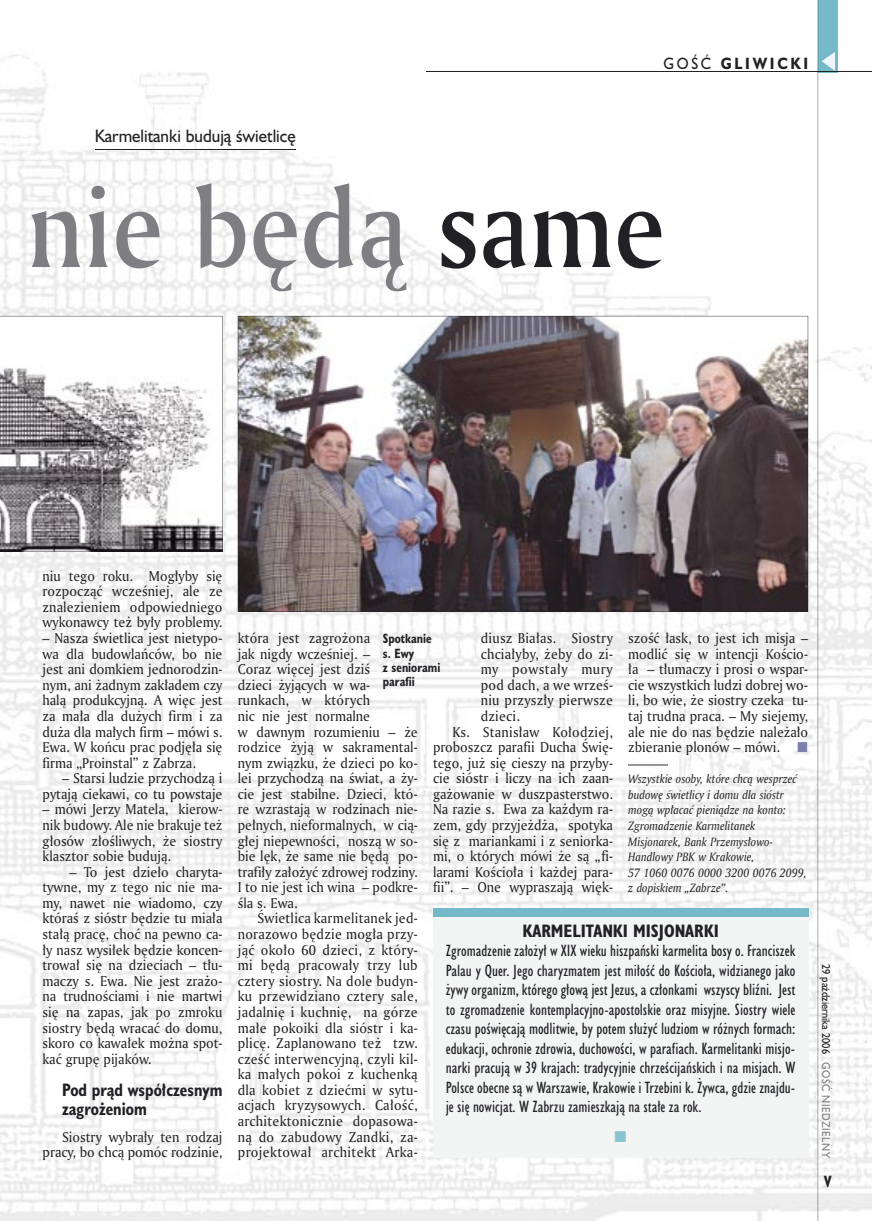
<style>
.page{position:relative;width:872px;height:1221px;background:#fff}
.page>*{position:absolute;margin:0;border:0;box-sizing:border-box;transform-origin:0 0}
.t1{font:108px "Amerigo Md PL";color:#7f7e83;scale:.9 1}
.t2{font:700 16.5px/19.5px "Humanst 521 Cn PL";color:#212125;scale:.94 1}
.t3{font:16.5px "Humanst 521 PL";color:#212125;scale:.94 1}
.t4{font:700 16.5px "Humanst 521 Cn PL";color:#212125}
.t5{font:15px/19.5px "Humanst 521 Cn PL";color:#212125;text-align:justify}
.t6{font:700 15px "Humanst 521 PL";letter-spacing:.2em;color:#212125;scale:.9 1}
.t7{font:700 15px "Humanst 521 Cn PL";color:#212125;scale:.94 1}
.t8{font:13.8px/15.6px "Amerigo PL";color:#212125;text-align:justify;scale:.94 1}
.t9{font:13.8px "Amerigo PL";letter-spacing:.02em;color:#212125;scale:.94 1}
.t10{font:13.8px "Amerigo PL";letter-spacing:.04em;color:#212125;scale:.94 1}
.t11{font:700 12.3px/14.4px "Humanst 521 Cn PL";color:#212125;scale:.94 1}
.t12{font:italic 11.7px/15.6px "Amerigo PL";color:#212125;scale:.94 1}
.t13{font:10.5px "Humanst 521 PL";color:#212125;scale:.9 1}
.t14{font:10.5px "Humanst 521 PL";letter-spacing:.05em;color:#7f7e83;scale:.9 1}
.s1{font-weight:400}
.s2{color:#212125}
</style>
<div class="page">
<img style="left:0;top:55px;width:768px;height:687px">
<img style="left:768px;top:0;width:104px;height:1220px">
<img style="left:0;top:742px;width:770px;height:478px">
<div style="left:818px;top:0;width:19px;height:72px;background:#76baca"></div>
<hr style="left:817px;top:0;width:1px;height:1220px;background:#212125">
<svg style="left:821px;top:52px;width:14px;height:19px"></svg>
<hr style="left:425px;top:72px;width:447px;height:1px;background:#212125">
<hr style="left:95px;top:149px;width:201px;height:1px;background:#212125">
<hr style="left:628px;top:764px;width:40px;height:2px;background:#969599">
<div style="left:433px;top:907px;width:375px;height:249px;background:#f3f4f4"></div>
<div style="left:433px;top:907px;width:375px;height:9px;background:#76baca"></div>
<svg style="left:0;top:316px;width:222px;height:235px"></svg>
<img style="left:238px;top:316px;width:570px;height:296px">
<svg style="left:797px;top:742px;width:10px;height:10px"></svg>
<p class="t6" style="left:663px;top:53px;width:162px"><span class="s1">GOŚĆ</span> GLIWICKI</p>
<p class="t3" style="left:95px;top:124px;width:215px">Karmelitanki budują świetlicę</p>
<h1 class="t1" style="left:27px;top:156px;width:710px">nie będą <span class="s2">same</span></h1>
<p class="t8" style="left:43px;top:567px;width:193px">niu tego roku. Mogłyby się rozpocząć wcześniej, ale ze znalezieniem odpowiedniego wykonawcy też były problemy.</p>
<p class="t8" style="left:43px;top:630px;width:193px">– Nasza świetlica jest nietypo&shy;wa dla budowlańców, bo nie jest ani domkiem jednorodzin&shy;nym, ani żadnym zakładem czy halą produkcyjną. A więc jest za mała dla dużych firm i za duża dla małych firm – mówi s.<br>Ewa. W końcu prac podjęła się firma „Proinstal” z Zabrza.</p>
<p class="t8" style="left:43px;top:770px;width:193px;text-align:right">– Starsi ludzie przychodzą i pytają ciekawi, co tu powstaje</p>
<p class="t8" style="left:43px;top:801px;width:193px">– mówi Jerzy Matela, kierow&shy;nik budowy. Ale nie brakuje też głosów złośliwych, że siostry klasztor sobie budują.</p>
<p class="t8" style="left:43px;top:863px;width:193px;text-indent:27px">– To jest dzieło charyta&shy;tywne, my z tego nic nie ma&shy;my, nawet nie wiadomo, czy któraś z sióstr będzie tu miała stałą pracę, choć na pewno ca&shy;ły nasz wysiłek będzie koncen&shy;trował się na dzieciach – tłu&shy;maczy s. Ewa. Nie jest zrażo&shy;na trudnościami i nie martwi się na zapas, jak po zmroku siostry będą wracać do domu, skoro co kawałek można spot&shy;kać grupę pijaków.</p>
<p class="t2" style="left:62px;top:1079px;width:172px">Pod prąd współczesnym zagrożeniom</p>
<p class="t8" style="left:43px;top:1128px;width:193px;text-align:right">Siostry wybrały ten rodzaj pracy, bo chcą pomóc rodzinie,</p>
<p class="t9" style="left:481px;top:629px;width:142px">diusz Białas. Siostry</p>
<p class="t9" style="left:481px;top:644px;width:142px">chciałyby, żeby do zi-</p>
<p class="t10" style="left:481px;top:660px;width:142px">my powstały mury</p>
<p class="t9" style="left:481px;top:675px;width:142px">pod dach, a we wrześ-</p>
<p class="t9" style="left:481px;top:691px;width:142px">niu przyszły pierwsze</p>
<p class="t8" style="left:481px;top:707px;width:43px">dzieci.</p>
<p class="t9" style="left:452px;top:722px;width:172px">Ks. Stanisław Kołodziej,</p>
<p class="t8" style="left:433px;top:739px;width:193px">proboszcz parafii Ducha Świę-</p>
<p class="t8" style="left:433px;top:754px;width:193px">tego, już się cieszy na przyby-</p>
<p class="t8" style="left:433px;top:770px;width:193px">cie sióstr i liczy na ich zaan-</p>
<p class="t8" style="left:433px;top:785px;width:193px">gażowanie w duszpasterstwo.</p>
<p class="t8" style="left:433px;top:801px;width:193px">Na razie s. Ewa za każdym ra-</p>
<p class="t8" style="left:433px;top:816px;width:193px">zem, gdy przyjeżdża, spotyka</p>
<p class="t8" style="left:433px;top:832px;width:193px">się z mariankami i z seniorka-</p>
<p class="t8" style="left:433px;top:848px;width:193px">mi, o których mówi że są „fi-</p>
<p class="t8" style="left:433px;top:863px;width:193px">larami Kościoła i każdej para-</p>
<p class="t8" style="left:433px;top:879px;width:193px">fii”. – One wypraszają więk-</p>
<p class="t8" style="left:238px;top:630px;width:193px;text-align:left">która jest zagrożona<br>jak nigdy wcześniej. –<br>Coraz więcej jest dziś<br>dzieci żyjących w wa&shy;runkach, w których<br>nic nie jest normalne<br>w dawnym rozumieniu – że rodzice żyją w sakramental&shy;nym związku, że dzieci po ko&shy;lei przychodzą na świat, a ży&shy;cie jest stabilne. Dzieci, któ&shy;re wzrastają w rodzinach nie&shy;pełnych, nieformalnych, w cią&shy;głej niepewności, noszą w so&shy;bie lęk, że same nie będą po&shy;trafiły założyć zdrowej rodziny.<br>I to nie jest ich wina – podkre&shy;śla s. Ewa.</p>
<p class="t8" style="left:238px;top:910px;width:193px;text-indent:20px">Świetlica karmelitanek jed&shy;norazowo będzie mogła przy&shy;jąć około 60 dzieci, z który&shy;mi będą pracowały trzy lub cztery siostry. Na dole budyn&shy;ku przewidziano cztery sale, jadalnię i kuchnię, na górze małe pokoiki dla sióstr i ka&shy;plicę. Zaplanowano też tzw. cześć interwencyjną, czyli kil&shy;ka małych pokoi z kuchenką dla kobiet z dziećmi w sytu&shy;acjach kryzysowych. Całość, architektonicznie dopasowa&shy;ną do zabudowy Zandki, za&shy;projektował architekt Arka-</p>
<p class="t8" style="left:628px;top:630px;width:193px">szość łask, to jest ich misja – modlić się w intencji Kościo&shy;ła – tłumaczy i prosi o wspar&shy;cie wszystkich ludzi dobrej wo&shy;li, bo wie, że siostry czeka tu&shy;taj trudna praca. – My siejemy, ale nie do nas będzie należało zbieranie plonów – mówi.</p>
<p class="t12" style="left:628px;top:770px;width:192px">Wszystkie osoby, które chcą wesprzeć budowę świetlicy i domu dla sióstr mogą wpłacać pieniądze na konto:<br>Zgromadzenie Karmelitanek<br>Misjonarek, Bank Przemysłowo-<br>Handlowy PBK w Krakowie,<br>57 1060 0076 0000 3200 0076 2099, z dopiskiem „Zabrze”.</p>
<p class="t4" style="left:522px;top:919px;width:198px">KARMELITANKI MISJONARKI</p>
<p class="t5" style="left:446px;top:940px;width:351px">Zgromadzenie założył w XIX wieku hiszpański karmelita bosy o. Franciszek Palau y Quer. Jego charyzmatem jest miłość do Kościoła, widzianego jako żywy organizm, którego głową jest Jezus, a członkami wszyscy bliźni. Jest to zgromadzenie kontemplacyjno-apostolskie oraz misyjne. Siostry wiele czasu poświęcają modlitwie, by potem służyć ludziom w różnych formach: edukacji, ochronie zdrowia, duchowości, w parafiach. Karmelitanki misjo&shy;narki pracują w 39 krajach: tradycyjnie chrześcijańskich i na misjach. W Polsce obecne są w Warszawie, Krakowie i Trzebini k. Żywca, gdzie znajdu&shy;je się nowicjat. W Zabrzu zamieszkają na stałe za rok.</p>
<p class="t11" style="left:383px;top:631px;width:63px">Spotkanie s. Ewy<br>z seniorami parafii</p>
<p class="t13" style="left:833px;top:964px;width:101px;rotate:90deg">29 października 2006</p>
<p class="t14" style="left:833px;top:1062px;width:108px;rotate:90deg">GOŚĆ NIEDZIELNY</p>
<p class="t7" style="left:824px;top:1171px;width:9px">V</p>
</div>
